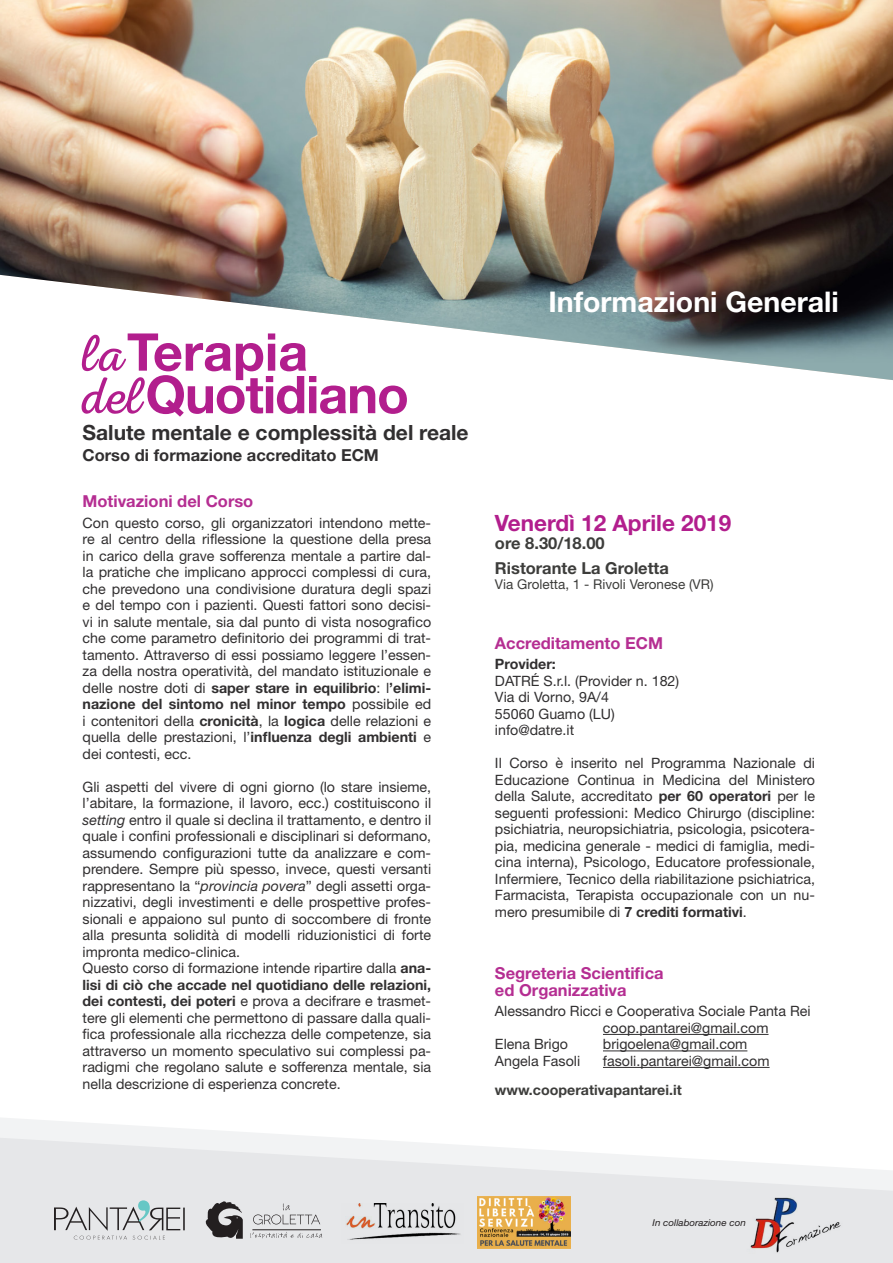
<style>
.page{position:relative;width:893px;height:1263px;background:#fff}
.page>*{position:absolute;margin:0;border:0;box-sizing:border-box;transform-origin:0 0}
.t1{font:700 52.05px "Helvetica Neue LT Std";letter-spacing:-.02em;color:#b21e8d}
.t2{font:700 52.05px "Helvetica Neue LT Std";color:#b21e8d}
.t3{font:700 28.5px "Helvetica Neue LT Std";color:#fff}
.t4{font:700 22.5px "Helvetica Neue LT Std";color:#b21e8d}
.t5{font:700 21px "Helvetica Neue LT Std";color:#312f30}
.t6{font:700 16.5px "Helvetica Neue LT Std";color:#b52e92}
.t7{font:700 16.5px "Helvetica Neue LT Std";color:#3d3d3b}
.t8{font:700 16.5px "Helvetica Neue LT Std";color:#312f30}
.t9{font:14.25px/16.5px "Helvetica Neue LT Std";color:#312f30;text-align:justify}
.t10{font:700 14.25px "Helvetica Neue LT Std";color:#3d3d3b}
.t11{font:700 14.25px "Helvetica Neue LT Std";color:#312f30}
.t12{font:13.5px "Helvetica Neue LT Std";color:#3d3d3b}
.t13{font:italic 9.45px "Helvetica Neue LT Std";color:#231f20;scale:1.04 1}
.s1{font-family:"Nexa Rust Script L 0";font-weight:400}
.s2{font-weight:700}
.s3{font-style:italic}
</style>
<div class="page">
<img style="left:0;top:0;width:893px;height:380px">
<hr style="left:603px;top:1034px;width:165px;height:1px;background:#312f30">
<hr style="left:603px;top:1050px;width:144px;height:1px;background:#312f30">
<hr style="left:603px;top:1067px;width:167px;height:1px;background:#312f30">
<svg style="left:0;top:1118px;width:334px;height:20px;fill:#f2f3f4"></svg>
<svg style="left:0;top:1138px;width:893px;height:125px;fill:#e6e7e9"></svg>
<svg style="left:54px;top:1200px;width:131px;height:40px;background:#c9ccce"></svg>
<img style="left:341px;top:1203px;width:122px;height:41px">
<img style="left:477px;top:1196px;width:93px;height:53px">
<img style="left:746px;top:1194px;width:98px;height:60px">
<svg style="left:201px;top:1199px;width:42px;height:41px;background:#848384"></svg>
<hr style="left:252px;top:1229px;width:69px;height:1px;background:#231f20">
<svg style="left:253px;top:1203px;width:67px;height:21px"></svg>
<svg style="left:250px;top:1232px;width:72px;height:6px"></svg>
<p class="t2" style="left:83px;top:320px;width:227px"><span class="s1">la</span>Terapia</p>
<p class="t1" style="left:83px;top:362px;width:328px"><span class="s1">del</span>Quotidiano</p>
<p class="t5" style="left:83px;top:420px;width:388px">Salute mentale e complessità del reale</p>
<p class="t8" style="left:83px;top:445px;width:298px">Corso di formazione accreditato ECM</p>
<p class="t6" style="left:83px;top:491px;width:172px">Motivazioni del Corso</p>
<p class="t9" style="left:83px;top:514px;width:350px">Con questo corso, gli organizzatori intendono mette&shy;re al centro della riflessione la questione della presa in carico della grave sofferenza mentale a partire dal&shy;la pratiche che implicano approcci complessi di cura, che prevedono una condivisione duratura degli spazi e del tempo con i pazienti. Questi fattori sono decisi&shy;vi in salute mentale, sia dal punto di vista nosografico che come parametro definitorio dei programmi di trat&shy;tamento. Attraverso di essi possiamo leggere l’essen&shy;za della nostra operatività, del mandato istituzionale e delle nostre doti di <span class="s2">saper stare in equilibrio</span>: l<span class="s2">’elimi&shy;nazione del sintomo nel minor tempo</span> possibile ed i contenitori della <span class="s2">cronicità</span>, la <span class="s2">logica</span> delle relazioni e quella delle prestazioni, l’<span class="s2">influenza degli ambienti</span> e dei contesti, ecc.</p>
<p class="t9" style="left:83px;top:778px;width:350px">Gli aspetti del vivere di ogni giorno (lo stare insieme, l’abitare, la formazione, il lavoro, ecc.) costituiscono il <span class="s3">setting</span> entro il quale si declina il trattamento, e dentro il quale i confini professionali e disciplinari si deformano, assumendo configurazioni tutte da analizzare e com&shy;prendere. Sempre più spesso, invece, questi versanti rappresentano la “<span class="s3">provincia povera</span>” degli assetti orga&shy;nizzativi, degli investimenti e delle prospettive profes&shy;sionali e appaiono sul punto di soccombere di fronte alla presunta solidità di modelli riduzionistici di forte impronta medico-clinica.</p>
<p class="t9" style="left:83px;top:960px;width:350px">Questo corso di formazione intende ripartire dalla <span class="s2">ana&shy;lisi di ciò che accade nel quotidiano delle relazioni, dei contesti, dei poteri</span> e prova a decifrare e trasmet&shy;tere gli elementi che permettono di passare dalla quali&shy;fica professionale alla ricchezza delle competenze, sia attraverso un momento speculativo sui complessi pa&shy;radigmi che regolano salute e sofferenza mentale, sia nella descrizione di esperienza concrete.</p>
<p class="t3" style="left:548px;top:285px;width:292px">Informazioni Generali</p>
<p class="t4" style="left:495px;top:509px;width:238px">Venerdì 12 Aprile 2019</p>
<p class="t7" style="left:495px;top:532px;width:111px">ore 8.30/18.00</p>
<p class="t7" style="left:495px;top:558px;width:175px">Ristorante La Groletta</p>
<p class="t12" style="left:495px;top:576px;width:220px">Via Groletta, 1 - Rivoli Veronese (VR)</p>
<p class="t6" style="left:495px;top:632px;width:170px">Accreditamento ECM</p>
<p class="t11" style="left:495px;top:655px;width:62px">Provider:</p>
<p class="t9" style="left:495px;top:672px;width:186px">DATRÉ S.r.l. (Provider n. 182)</p>
<p class="t9" style="left:495px;top:689px;width:116px">Via di Vorno, 9A/4</p>
<p class="t9" style="left:495px;top:705px;width:121px">55060 Guamo (LU)</p>
<p class="t9" style="left:495px;top:722px;width:81px">info@datre.it</p>
<p class="t9" style="left:495px;top:755px;width:322px">Il Corso è inserito nel Programma Nazionale di Educazione Continua in Medicina del Ministero della Salute, accreditato <span class="s2">per 60 operatori</span> per le seguenti professioni: Medico Chirurgo (discipline: psichiatria, neuropsichiatria, psicologia, psicotera&shy;pia, medicina generale - medici di famiglia, medi&shy;cina interna), Psicologo, Educatore professionale, Infermiere, Tecnico della riabilitazione psichiatrica, Farmacista, Terapista occupazionale con un nu&shy;mero presumibile di <span class="s2">7 crediti formativi</span>.</p>
<p class="t6" style="left:495px;top:963px;width:170px">Segreteria Scientifica</p>
<p class="t6" style="left:495px;top:980px;width:133px">ed Organizzativa</p>
<p class="t9" style="left:495px;top:1003px;width:317px">Alessandro Ricci e Cooperativa Sociale Panta Rei</p>
<p class="t9" style="left:603px;top:1019px;width:167px">coop.pantarei@gmail.com</p>
<p class="t9" style="left:495px;top:1036px;width:75px">Elena Brigo</p>
<p class="t9" style="left:603px;top:1036px;width:146px">brigoelena@gmail.com</p>
<p class="t9" style="left:495px;top:1052px;width:87px">Angela Fasoli</p>
<p class="t9" style="left:603px;top:1052px;width:168px">fasoli.pantarei@gmail.com</p>
<p class="t10" style="left:495px;top:1081px;width:188px">www.cooperativapantarei.it</p>
<p class="t13" style="left:652px;top:1217px;width:91px">In collaborazione con</p>
</div>
